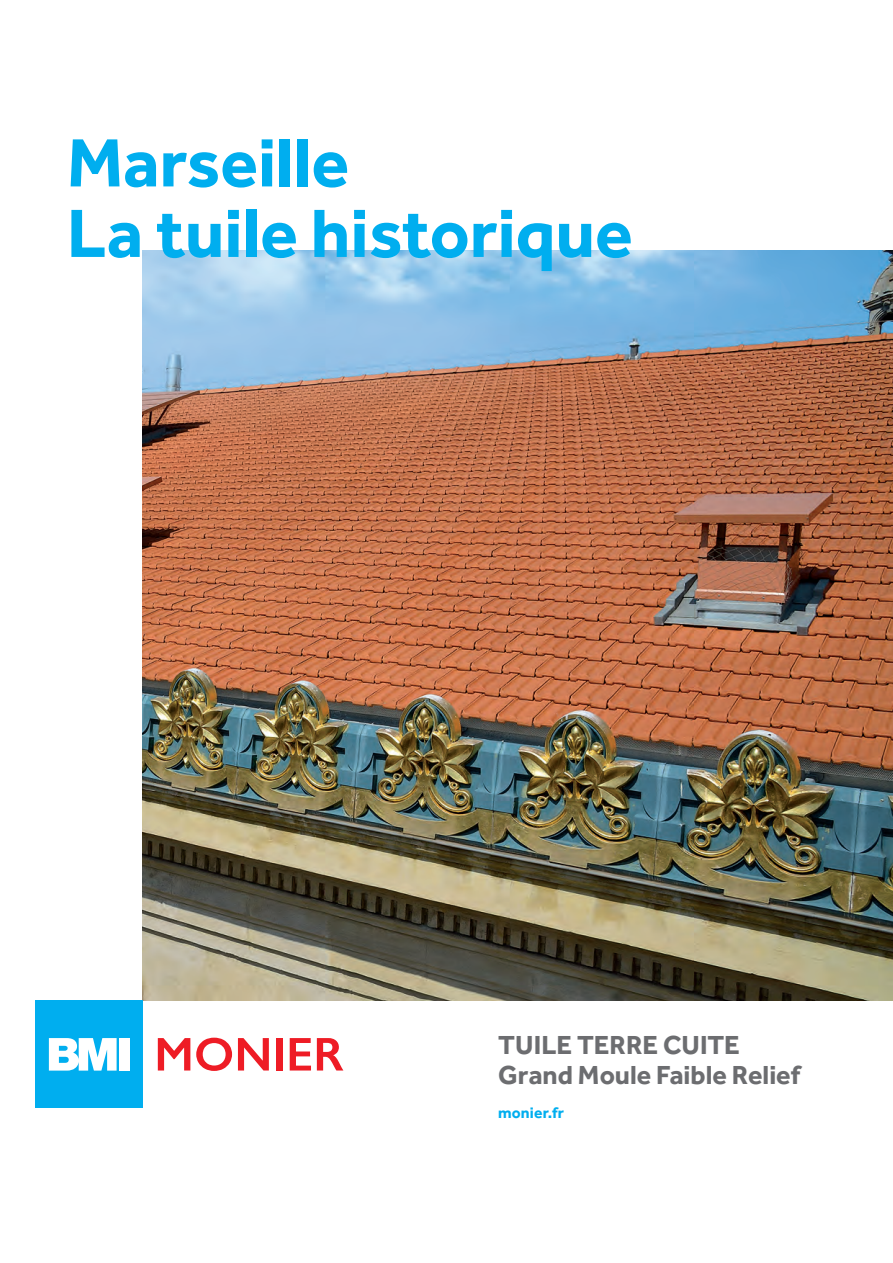
<style>
.page{position:relative;width:893px;height:1263px;background:#fff}
.page>*{position:absolute;margin:0;border:0;box-sizing:border-box;transform-origin:0 0}
.t1{font:700 70.5px/70.5px "Effra";color:#00aeef}
.t2{font:700 27px/30px "Effra";color:#6c6d70}
.t3{font:700 15.75px "Effra";color:#00aeef}
</style>
<div class="page">
<img style="left:143px;top:250px;width:750px;height:750px">
<div style="left:36px;top:1001px;width:107px;height:107px;background:#00aeef"></div>
<svg style="left:49px;top:1038px;width:68px;height:32px;background:#d0f0fc"></svg>
<div style="left:120px;top:1038px;width:10px;height:32px;background:#fff"></div>
<svg style="left:158px;top:1038px;width:32px;height:32px"></svg>
<svg style="left:196px;top:1038px;width:36px;height:33px"></svg>
<svg style="left:238px;top:1038px;width:31px;height:32px"></svg>
<div style="left:276px;top:1038px;width:6px;height:32px;background:#ee1c25"></div>
<svg style="left:290px;top:1038px;width:21px;height:32px"></svg>
<svg style="left:317px;top:1038px;width:26px;height:32px"></svg>
<h1 class="t1" style="left:67px;top:126px;width:567px">Marseille<br>La tuile historique</h1>
<p class="t2" style="left:498px;top:1029px;width:304px;text-indent:165px">CUITE<br>Grand Moule Faible Relief</p>
<p class="t3" style="left:498px;top:1103px;width:67px">monier.fr</p>
<p class="t2" style="left:498px;top:1029px;width:112px">TUI LE TERRE</p>
</div>
